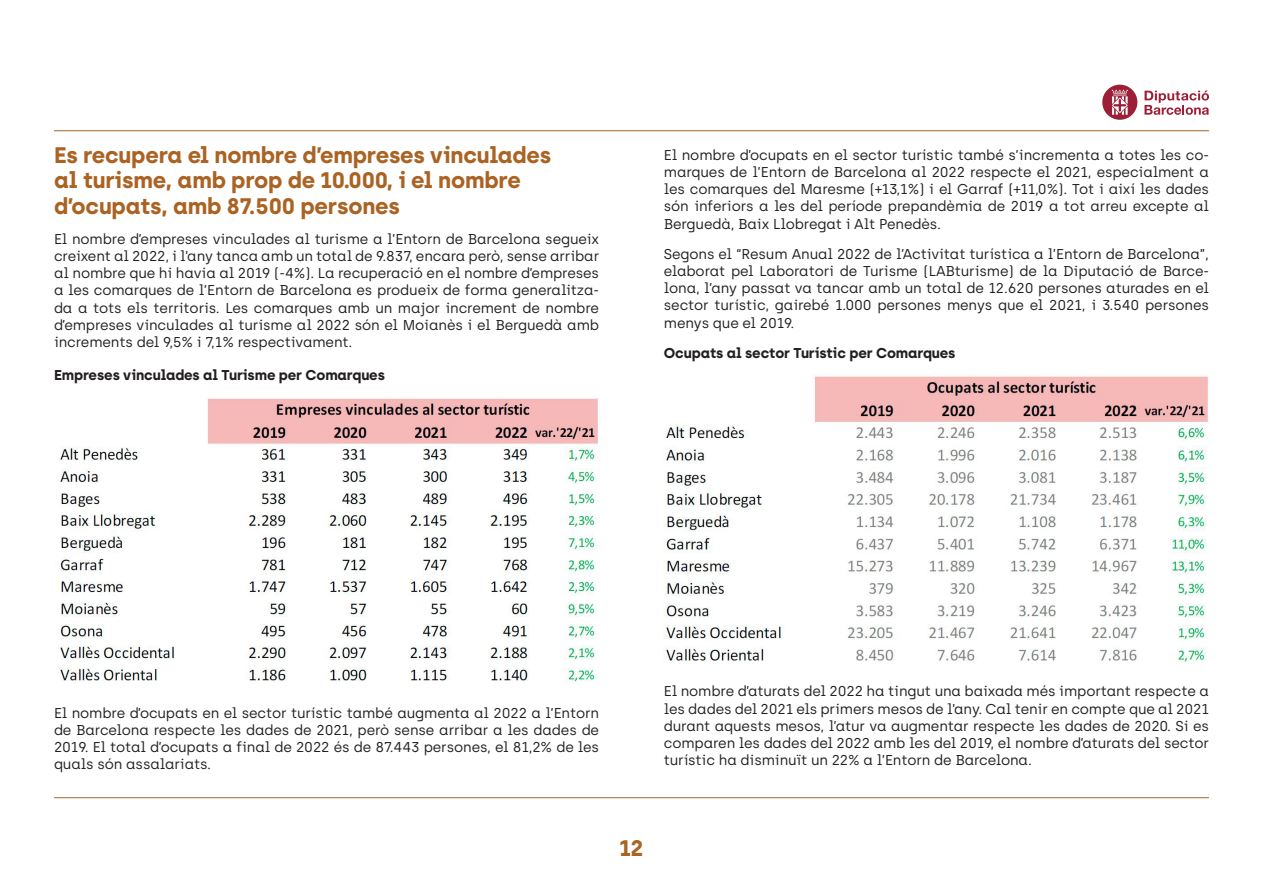
<style>
.page{position:relative;width:1263px;height:893px;background:#fff}
.page>*{position:absolute;margin:0;border:0;box-sizing:border-box;transform-origin:0 0}
.titulos{font:700 22.5px/25.5px "Archia";letter-spacing:-.01em;color:#aa6323}
.text_seguit{font:14.25px/17.2px "Archia";letter-spacing:-.01em;color:#231f20;text-align:justify}
.text_seguit-2{font:700 14.25px "Archia";letter-spacing:-.01em;color:#231f20}
</style>
<div class="page">
<svg style="left:1144px;top:91px;width:65px;height:24px"></svg>
<svg style="left:1102px;top:85px;width:35px;height:35px"></svg>
<hr style="left:54px;top:130px;width:1155px;height:1px;background:#aa6323">
<hr style="left:54px;top:797px;width:1155px;height:1px;background:#aa6323">
<img style="left:59px;top:397px;width:540px;height:285px">
<img style="left:664px;top:375px;width:544px;height:288px">
<p class="titulos" style="left:54px;top:141px;width:499px">Es recupera el nombre d’empreses vinculades al turisme, amb prop de 10.000, i el nombre d’ocupats, amb 87.500 persones</p>
<p class="text_seguit" style="left:54px;top:230px;width:547px">El nombre d’empreses vinculades al turisme a l’Entorn de Barcelona segueix creixent al 2022, i l’any tanca amb un total de 9.837, encara però, sense arribar al nombre que hi havia al 2019 (-4%). La recuperació en el nombre d’empreses a les comarques de l’Entorn de Barcelona es produeix de forma generalitza&shy;da a tots els territoris. Les comarques amb un major increment de nombre d’empreses vinculades al turisme al 2022 són el Moianès i el Berguedà amb increments del 9,5% i 7,1% respectivament.</p>
<p class="text_seguit-2" style="left:54px;top:366px;width:332px">Empreses vinculades al Turisme per Comarques</p>
<p class="text_seguit" style="left:664px;top:146px;width:547px">El nombre d’ocupats en el sector turístic també s’incrementa a totes les co&shy;marques de l’Entorn de Barcelona al 2022 respecte el 2021, especialment a les comarques del Maresme (+13,1%) i el Garraf (+11,0%). Tot i així les dades són inferiors a les del període prepandèmia de 2019 a tot arreu excepte al Berguedà, Baix Llobregat i Alt Penedès.</p>
<p class="text_seguit" style="left:664px;top:245px;width:547px">Segons el “Resum Anual 2022 de l’Activitat turística a l’Entorn de Barcelona”, elaborat pel Laboratori de Turisme (LABturisme) de la Diputació de Barce&shy;lona, l’any passat va tancar amb un total de 12.620 persones aturades en el sector turístic, gairebé 1.000 persones menys que el 2021, i 3.540 persones menys que el 2019.</p>
<p class="text_seguit-2" style="left:664px;top:344px;width:293px">Ocupats al sector Turístic per Comarques</p>
<p class="text_seguit" style="left:54px;top:704px;width:547px">El nombre d’ocupats en el sector turístic també augmenta al 2022 a l’Entorn de Barcelona respecte les dades de 2021, però sense arribar a les dades de 2019. El total d’ocupats a final de 2022 és de 87.443 persones, el 81,2% de les quals són assalariats.</p>
<p class="text_seguit" style="left:664px;top:683px;width:547px">El nombre d’aturats del 2022 ha tingut una baixada més important respecte a les dades del 2021 els primers mesos de l’any. Cal tenir en compte que al 2021 durant aquests mesos, l’atur va augmentar respecte les dades de 2020. Si es comparen les dades del 2022 amb les del 2019, el nombre d’aturats del sector turístic ha disminuït un 22% a l’Entorn de Barcelona.</p>
<p class="titulos" style="left:619px;top:835px;width:26px">12</p>
</div>
